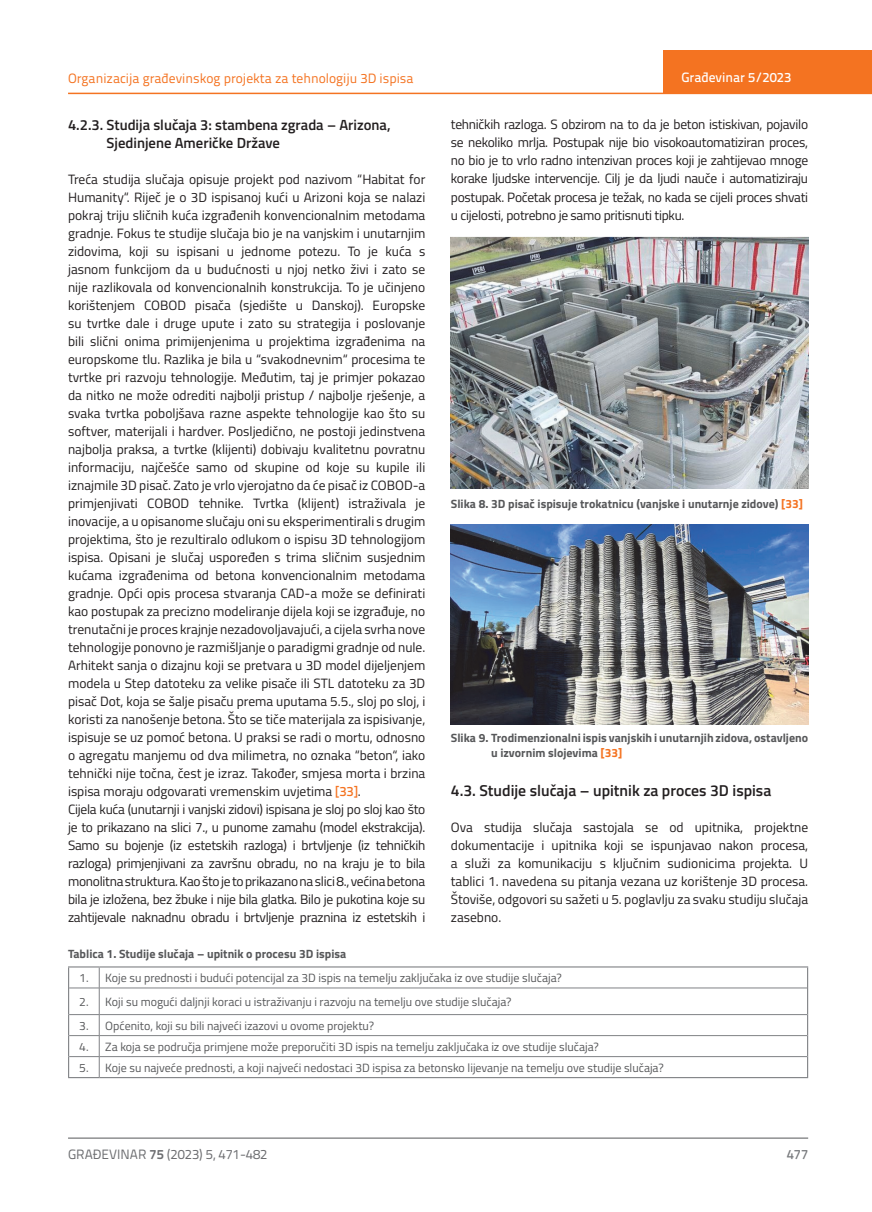
<style>
.page{position:relative;width:872px;height:1212px;background:#fff}
.page>*{position:absolute;margin:0;border:0;box-sizing:border-box;transform-origin:0 0}
.t1{font:600 15.75px "Titillium";color:#231f20}
.t2{font:600 14.7px/18px "Titillium";color:#231f20}
.t3{font:13.5px/18px "Titillium";color:#231f20;text-align:justify}
.t4{font:13.5px "Titillium Text 22 L";color:#f47321}
.t5{font:13.5px "Titillium Text 22 L";color:#6c6d70}
.t6{font:500 13.5px "Titillium Text 22 L";color:#fff}
.t7{font:500 13.5px "Titillium Text 22 L";color:#787a7d}
.t8{font:12px "Titillium";color:#57585a}
.t9{font:700 12px/15px "Titillium";color:#57585a}
.s1{font-family:"Titillium Text 22 L";font-weight:500;color:#f47321}
.s2{color:#f47321}
.s3{font-weight:700}
</style>
<div class="page">
<hr style="left:68px;top:93px;width:804px;height:1px;background:#f47321">
<div style="left:663px;top:50px;width:209px;height:44px;background:#f47321"></div>
<hr style="left:68px;top:1138px;width:740px;height:1px;background:#57585a">
<hr style="left:69px;top:988px;width:30px;height:1px;background:#808285">
<hr style="left:99px;top:988px;width:708px;height:1px;background:#808285">
<hr style="left:69px;top:1014px;width:30px;height:1px;background:#808285">
<hr style="left:99px;top:1014px;width:708px;height:1px;background:#808285">
<hr style="left:69px;top:1035px;width:30px;height:1px;background:#808285">
<hr style="left:99px;top:1035px;width:708px;height:1px;background:#808285">
<hr style="left:69px;top:1056px;width:30px;height:1px;background:#808285">
<hr style="left:99px;top:1056px;width:708px;height:1px;background:#808285">
<svg style="left:99px;top:967px;width:1px;height:110px"></svg>
<hr style="left:68px;top:966px;width:31px;height:1px;background:#808285">
<hr style="left:99px;top:966px;width:709px;height:1px;background:#808285">
<svg style="left:68px;top:967px;width:1px;height:110px"></svg>
<svg style="left:807px;top:967px;width:1px;height:110px"></svg>
<hr style="left:68px;top:1077px;width:31px;height:1px;background:#808285">
<hr style="left:99px;top:1077px;width:709px;height:1px;background:#808285">
<img style="left:451px;top:237px;width:357px;height:252px">
<img style="left:451px;top:525px;width:357px;height:199px">
<p class="t4" style="left:68px;top:68px;width:347px">Organizacija građevinskog projekta za tehnologiju 3D ispisa</p>
<p class="t2" style="left:107px;top:115px;width:285px;text-indent:-38px">4.2.3. Studija slučaja 3: stambena zgrada – Arizona,<br>Sjedinjene Američke Države</p>
<p class="t3" style="left:68px;top:169px;width:359px;text-align:left">Treća studija slučaja opisuje projekt pod nazivom “Habitat for Humanity“. Riječ je o 3D ispisanoj kući u Arizoni koja se nalazi pokraj triju sličnih kuća izgrađenih konvencionalnim metodama gradnje. Fokus te studije slučaja bio je na vanjskim i unutarnjim zidovima, koji su ispisani u jednome potezu. To je kuća s jasnom funkcijom da u budućnosti u njoj netko živi i zato se nije razlikovala od konvencionalnih konstrukcija. To je učinjeno korištenjem COBOD pisača (sjedište u Danskoj). Europske su tvrtke dale i druge upute i zato su strategija i poslovanje bili slični onima primijenjenima u projektima izgrađenima na europskome tlu. Razlika je bila u “svakodnevnim“ procesima te tvrtke pri razvoju tehnologije. Međutim, taj je primjer pokazao da nitko ne može odrediti najbolji pristup / najbolje rješenje, a svaka tvrtka poboljšava razne aspekte tehnologije kao što su softver, materijali i hardver. Posljedično, ne postoji jedinstvena najbolja praksa, a tvrtke (klijenti) dobivaju kvalitetnu povratnu informaciju, najčešće samo od skupine od koje su kupile ili iznajmile 3D pisač. Zato je vrlo vjerojatno da će pisač iz COBOD-a primjenjivati COBOD tehnike. Tvrtka (klijent) istraživala je inovacije, a u opisanome slučaju oni su eksperimentirali s drugim projektima, što je rezultiralo odlukom o ispisu 3D tehnologijom ispisa. Opisani je slučaj uspoređen s trima sličnim susjednim kućama izgrađenima od betona konvencionalnim metodama gradnje. Opći opis procesa stvaranja CAD-a može se definirati kao postupak za precizno modeliranje dijela koji se izgrađuje, no trenutačni je proces krajnje nezadovoljavajući, a cijela svrha nove tehnologije ponovno je razmišljanje o paradigmi gradnje od nule.<br>Arhitekt sanja o dizajnu koji se pretvara u 3D model dijeljenjem modela u Step datoteku za velike pisače ili STL datoteku za 3D pisač Dot, koja se šalje pisaču prema uputama 5.5., sloj po sloj, i koristi za nanošenje betona. Što se tiče materijala za ispisivanje, ispisuje se uz pomoć betona. U praksi se radi o mortu, odnosno o agregatu manjemu od dva milimetra, no oznaka “beton“, iako tehnički nije točna, čest je izraz. Također, smjesa morta i brzina ispisa moraju odgovarati vremenskim uvjetima <span class="s1">[33]</span>.<br>Cijela kuća (unutarnji i vanjski zidovi) ispisana je sloj po sloj kao što je to prikazano na slici 7., u punome zamahu (model ekstrakcija).<br>Samo su bojenje (iz estetskih razloga) i brtvljenje (iz tehničkih razloga) primjenjivani za završnu obradu, no na kraju je to bila monolitna struktura. Kao što je to prikazano na slici 8., većina betona bila je izložena, bez žbuke i nije bila glatka. Bilo je pukotina koje su zahtijevale naknadnu obradu i brtvljenje praznina iz estetskih i</p>
<p class="t9" style="left:68px;top:946px;width:280px">Tablica 1. Studije slučaja – upitnik o procesu 3D ispisa</p>
<p class="t6" style="left:681px;top:67px;width:111px">Građevinar 5/2023</p>
<p class="t3" style="left:451px;top:115px;width:359px">tehničkih razloga. S obzirom na to da je beton istiskivan, pojavilo se nekoliko mrlja. Postupak nije bio visokoautomatiziran proces, no bio je to vrlo radno intenzivan proces koji je zahtijevao mnoge korake ljudske intervencije. Cilj je da ljudi nauče i automatiziraju postupak. Početak procesa je težak, no kada se cijeli proces shvati u cijelosti, potrebno je samo pritisnuti tipku.</p>
<p class="t9" style="left:451px;top:496px;width:354px">Slika 8. 3D pisač ispisuje trokatnicu (vanjske i unutarnje zidove) <span class="s2">[33]</span></p>
<p class="t9" style="left:491px;top:730px;width:318px;text-indent:-40px">Slika 9. Trodimenzionalni ispis vanjskih i unutarnjih zidova, ostavljeno u izvornim slojevima <span class="s2">[33]</span></p>
<p class="t1" style="left:451px;top:779px;width:322px">4.3. Studije slučaja – upitnik za proces 3D ispisa</p>
<p class="t3" style="left:451px;top:818px;width:359px">Ova studija slučaja sastojala se od upitnika, projektne dokumentacije i upitnika koji se ispunjavao nakon procesa, a služi za komunikaciju s ključnim sudionicima projekta. U tablici 1. navedena su pitanja vezana uz korištenje 3D procesa.<br>Štoviše, odgovori su sažeti u 5. poglavlju za svaku studiju slučaja zasebno.</p>
<p class="t8" style="left:79px;top:969px;width:484px">1. Koje su prednosti i budući potencijal za 3D ispis na temelju zaključaka iz ove studije slučaja?</p>
<p class="t8" style="left:79px;top:993px;width:434px">2. Koji su mogući daljnji koraci u istraživanju i razvoju na temelju ove studije slučaja?</p>
<p class="t8" style="left:79px;top:1016px;width:296px">3. Općenito, koji su bili najveći izazovi u ovome projektu?</p>
<p class="t8" style="left:79px;top:1037px;width:521px">4. Za koja se područja primjene može preporučiti 3D ispis na temelju zaključaka iz ove studije slučaja?</p>
<p class="t8" style="left:79px;top:1058px;width:586px">5. Koje su najveće prednosti, a koji najveći nedostaci 3D ispisa za betonsko lijevanje na temelju ove studije slučaja?</p>
<p class="t5" style="left:68px;top:1144px;width:201px">GRAĐEVINAR <span class="s3">75</span> (2023) 5, 471-482</p>
<p class="t7" style="left:786px;top:1144px;width:23px">477</p>
</div>
